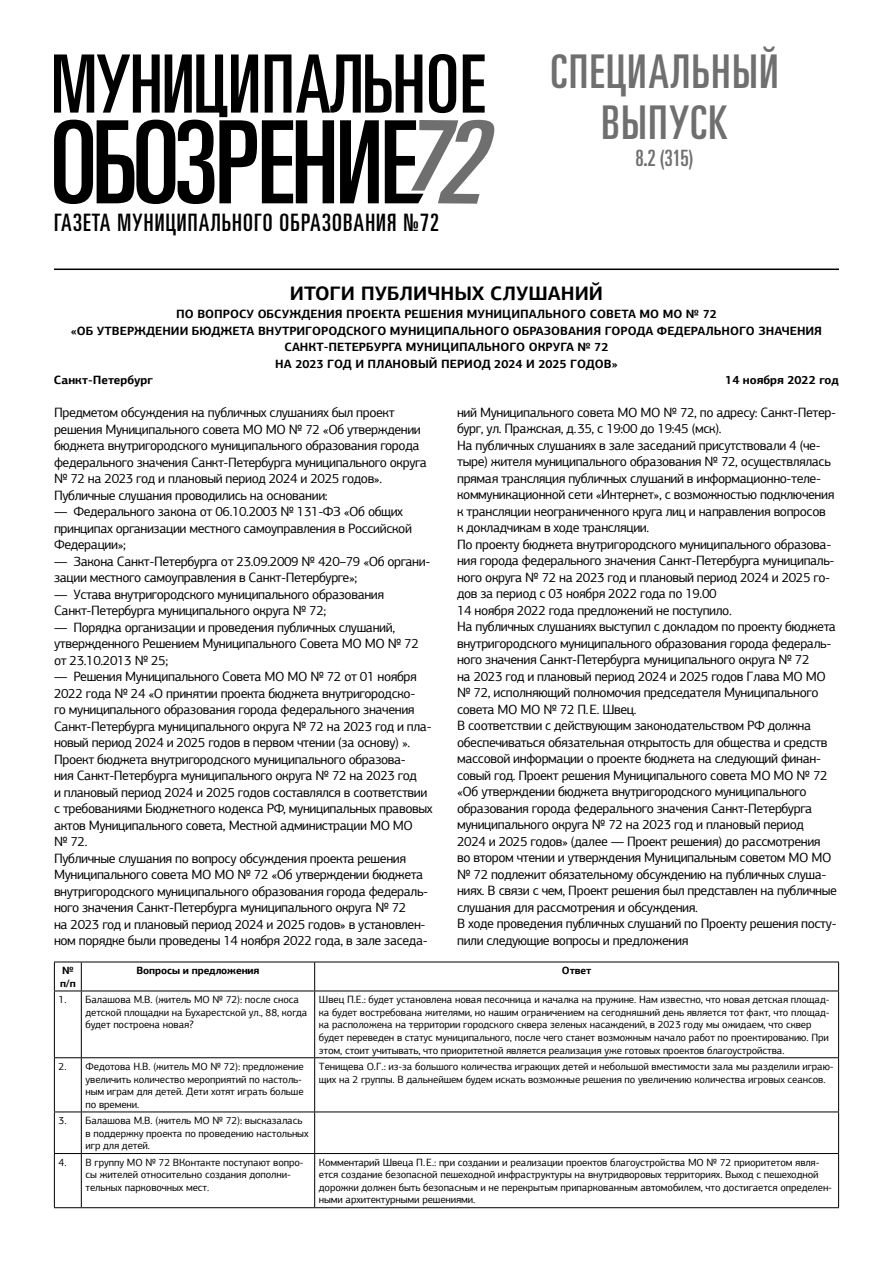
<style>
.page{position:relative;width:893px;height:1263px;background:#fff}
.page>*{position:absolute;margin:0;border:0;box-sizing:border-box;transform-origin:0 0}
.t1{font:ultra-condensed 46.5px/51.6px "Partner";letter-spacing:.04em;color:#706f6f;text-align:center}
.t2{font:ultra-condensed 24px "Partner";letter-spacing:.05em;color:#000}
.t3{font:ultra-condensed 22.5px "Partner";color:#706f6f}
.t4{font:700 19.5px "PF Agora Sans Pro";color:#000}
.t5{font:13.5px/16.5px "PF Agora Sans Pro";letter-spacing:-.03em;color:#000}
.t6{font:700 12px "PF Agora Sans Pro";color:#000}
.t7{font:10.5px/12.6px "PF Agora Sans Pro";letter-spacing:-.01em;color:#000}
.t8{font:700 10.5px/12.6px "PF Agora Sans Pro";letter-spacing:-.01em;color:#000}
</style>
<div class="page">
<svg style="left:54px;top:54px;width:441px;height:150px"></svg>
<hr style="left:54px;top:269px;width:785px;height:1px;background:#000">
<hr style="left:81px;top:962px;width:234px;height:1px;background:#000">
<hr style="left:315px;top:962px;width:524px;height:1px;background:#000">
<hr style="left:81px;top:990px;width:234px;height:1px;background:#000">
<hr style="left:315px;top:990px;width:524px;height:1px;background:#000">
<svg style="left:54px;top:1057px;width:27px;height:1px"></svg>
<hr style="left:81px;top:1057px;width:234px;height:1px;background:#000">
<hr style="left:315px;top:1057px;width:524px;height:1px;background:#000">
<svg style="left:54px;top:1111px;width:27px;height:1px"></svg>
<hr style="left:81px;top:1111px;width:234px;height:1px;background:#000">
<hr style="left:315px;top:1111px;width:524px;height:1px;background:#000">
<svg style="left:54px;top:1153px;width:27px;height:1px"></svg>
<hr style="left:81px;top:1153px;width:234px;height:1px;background:#000">
<hr style="left:315px;top:1153px;width:524px;height:1px;background:#000">
<svg style="left:54px;top:1207px;width:27px;height:1px"></svg>
<hr style="left:81px;top:1207px;width:234px;height:1px;background:#000">
<hr style="left:315px;top:1207px;width:524px;height:1px;background:#000">
<hr style="left:54px;top:991px;width:1px;height:66px;background:#000">
<hr style="left:54px;top:1058px;width:1px;height:53px;background:#000">
<hr style="left:54px;top:1112px;width:1px;height:41px;background:#000">
<hr style="left:54px;top:1154px;width:1px;height:53px;background:#000">
<svg style="left:54px;top:962px;width:28px;height:29px"></svg>
<svg style="left:314px;top:962px;width:1px;height:28px"></svg>
<svg style="left:838px;top:962px;width:1px;height:28px"></svg>
<hr style="left:81px;top:991px;width:1px;height:66px;background:#000">
<hr style="left:314px;top:991px;width:1px;height:66px;background:#000">
<hr style="left:838px;top:991px;width:1px;height:66px;background:#000">
<hr style="left:81px;top:1058px;width:1px;height:53px;background:#000">
<hr style="left:314px;top:1058px;width:1px;height:53px;background:#000">
<hr style="left:838px;top:1058px;width:1px;height:53px;background:#000">
<hr style="left:81px;top:1112px;width:1px;height:41px;background:#000">
<hr style="left:314px;top:1112px;width:1px;height:41px;background:#000">
<hr style="left:838px;top:1112px;width:1px;height:41px;background:#000">
<hr style="left:81px;top:1154px;width:1px;height:53px;background:#000">
<hr style="left:314px;top:1154px;width:1px;height:53px;background:#000">
<hr style="left:838px;top:1154px;width:1px;height:53px;background:#000">
<h2 class="t2" style="left:54px;top:208px;width:387px">ГАЗЕТА МУНИЦИПАЛЬНОГО ОБРАЗОВАНИЯ №72</h2>
<h1 class="t1" style="left:551px;top:46px;width:229px">СПЕЦИАЛЬНЫЙ<br>ВЫПУСК</h1>
<h3 class="t3" style="left:635px;top:145px;width:60px">8.2 (315)</h3>
<h3 class="t4" style="left:290px;top:281px;width:315px">ИТОГИ ПУБЛИЧНЫХ СЛУШАНИЙ</h3>
<p class="t6" style="left:176px;top:306px;width:542px">ПО ВОПРОСУ ОБСУЖДЕНИЯ ПРОЕКТА РЕШЕНИЯ МУНИЦИПАЛЬНОГО СОВЕТА МО МО № 72</p>
<p class="t6" style="left:71px;top:323px;width:753px">«ОБ УТВЕРЖДЕНИИ БЮДЖЕТА ВНУТРИГОРОДСКОГО МУНИЦИПАЛЬНОГО ОБРАЗОВАНИЯ ГОРОДА ФЕДЕРАЛЬНОГО ЗНАЧЕНИЯ</p>
<p class="t6" style="left:284px;top:339px;width:325px">САНКТ-ПЕТЕРБУРГА МУНИЦИПАЛЬНОГО ОКРУГА № 72</p>
<p class="t6" style="left:275px;top:356px;width:344px">НА 2023 ГОД И ПЛАНОВЫЙ ПЕРИОД 2024 И 2025 ГОДОВ»</p>
<p class="t6" style="left:54px;top:372px;width:100px">Санкт-Петербург</p>
<p class="t6" style="left:725px;top:372px;width:115px">14 ноября 2022 год</p>
<p class="t5" style="left:54px;top:404px;width:374px">Предметом обсуждения на публичных слушаниях был проект решения Муниципального совета МО МО № 72 «Об утверждении бюджета внутригородского муниципального образования города федерального значения Санкт-Петербурга муниципального округа № 72 на 2023 год и плановый период 2024 и 2025 годов».<br>Публичные слушания проводились на основании:</p>
<p class="t5" style="left:54px;top:503px;width:359px">— Федерального закона от 06.10.2003 № 131-ФЗ «Об общих принципах организации местного самоуправления в Российской<br>Федерации»;</p>
<p class="t5" style="left:54px;top:553px;width:378px">— Закона Санкт-Петербурга от 23.09.2009 № 420–79 «Об органи&shy;зации местного самоуправления в Санкт-Петербурге»;</p>
<p class="t5" style="left:54px;top:586px;width:332px">— Устава внутригородского муниципального образования<br>Санкт-Петербурга муниципального округа № 72;</p>
<p class="t5" style="left:54px;top:619px;width:366px">— Порядка организации и проведения публичных слушаний, утвержденного Решением Муниципального Совета МО МО № 72 от 23.10.2013 № 25;</p>
<p class="t5" style="left:54px;top:668px;width:380px">— Решения Муниципального Совета МО МО № 72 от 01 ноября 2022 года № 24 «О принятии проекта бюджета внутригородско-<br>го муниципального образования города федерального значения Санкт-Петербурга муниципального округа № 72 на 2023 год и пла&shy;новый период 2024 и 2025 годов в первом чтении (за основу) ».<br>Проект бюджета внутригородского муниципального образова-<br>ния Санкт-Петербурга муниципального округа № 72 на 2023 год<br>и плановый период 2024 и 2025 годов составлялся в соответствии с требованиями Бюджетного кодекса РФ, муниципальных правовых актов Муниципального совета, Местной администрации МО МО<br>№ 72.<br>Публичные слушания по вопросу обсуждения проекта решения Муниципального совета МО МО № 72 «Об утверждении бюджета внутригородского муниципального образования города федераль&shy;ного значения Санкт-Петербурга муниципального округа № 72<br>на 2023 год и плановый период 2024 и 2025 годов» в установлен&shy;ном порядке были проведены 14 ноября 2022 года, в зале заседа-</p>
<p class="t5" style="left:457px;top:404px;width:381px">ний Муниципального совета МО МО № 72, по адресу: Санкт-Петер&shy;бург, ул. Пражская, д.35, с 19:00 до 19:45 (мск).<br>На публичных слушаниях в зале заседаний присутствовали 4 (че&shy;тыре) жителя муниципального образования № 72, осуществлялась прямая трансляция публичных слушаний в информационно-теле&shy;коммуникационной сети «Интернет», с возможностью подключения к трансляции неограниченного круга лиц и направления вопросов<br>к докладчикам в ходе трансляции.<br>По проекту бюджета внутригородского муниципального образова&shy;ния города федерального значения Санкт-Петербурга муниципаль&shy;ного округа № 72 на 2023 год и плановый период 2024 и 2025 го&shy;дов за период с 03 ноября 2022 года по 19.00<br>14 ноября 2022 года предложений не поступило.<br>На публичных слушаниях выступил с докладом по проекту бюджета внутригородского муниципального образования города федераль&shy;ного значения Санкт-Петербурга муниципального округа № 72<br>на 2023 год и плановый период 2024 и 2025 годов Глава МО МО № 72, исполняющий полномочия председателя Муниципального совета МО МО № 72 П.Е. Швец.<br>В соответствии с действующим законодательством РФ должна обеспечиваться обязательная открытость для общества и средств массовой информации о проекте бюджета на следующий финан&shy;совый год. Проект решения Муниципального совета МО МО № 72 «Об утверждении бюджета внутригородского муниципального образования города федерального значения Санкт-Петербурга муниципального округа № 72 на 2023 год и плановый период<br>2024 и 2025 годов» (далее — Проект решения) до рассмотрения во втором чтении и утверждения Муниципальным советом МО МО № 72 подлежит обязательному обсуждению на публичных слуша&shy;ниях. В связи с чем, Проект решения был представлен на публичные слушания для рассмотрения и обсуждения.<br>В ходе проведения публичных слушаний по Проекту решения посту&shy;пили следующие вопросы и предложения</p>
<p class="t8" style="left:60px;top:964px;width:17px">№ п/п</p>
<p class="t8" style="left:136px;top:964px;width:125px">Вопросы и предложения</p>
<p class="t8" style="left:562px;top:964px;width:31px">Ответ</p>
<p class="t7" style="left:86px;top:993px;width:223px;text-indent:-27px">1. Балашова М.В. (житель МО № 72): после сноса детской площадки на Бухарестской ул., 88, когда будет построена новая?</p>
<p class="t7" style="left:319px;top:993px;width:512px">Швец П.Е.: будет установлена новая песочница и качалка на пружине. Нам известно, что новая детская площад&shy;ка будет востребована жителями, но нашим ограничением на сегодняшний день является тот факт, что площад&shy;ка расположена на территории городского сквера зеленых насаждений, в 2023 году мы ожидаем, что сквер будет переведен в статус муниципального, после чего станет возможным начало работ по проектированию. При этом, стоит учитывать, что приоритетной является реализация уже готовых проектов благоустройства.</p>
<p class="t7" style="left:86px;top:1060px;width:220px;text-indent:-27px">2. Федотова Н.В. (житель МО № 72): предложение увеличить количество мероприятий по настоль&shy;ным играм для детей. Дети хотят играть больше по времени.</p>
<p class="t7" style="left:319px;top:1060px;width:516px">Тенищева О.Г.: из-за большого количества играющих детей и небольшой вместимости зала мы разделили играю&shy;щих на 2 группы. В дальнейшем будем искать возможные решения по увеличению количества игровых сеансов.</p>
<p class="t7" style="left:86px;top:1114px;width:224px;text-indent:-27px">3. Балашова М.В. (житель МО № 72): высказалась в поддержку проекта по проведению настольных игр для детей.</p>
<p class="t7" style="left:86px;top:1156px;width:220px;text-indent:-27px">4. В группу МО № 72 ВКонтакте поступают вопро&shy;сы жителей относительно создания дополни&shy;тельных парковочных мест.</p>
<p class="t7" style="left:319px;top:1156px;width:515px">Комментарий Швеца П.Е.: при создании и реализации проектов благоустройства МО № 72 приоритетом явля&shy;ется создание безопасной пешеходной инфраструктуры на внутридворовых территориях. Выход с пешеходной дорожки должен быть безопасным и не перекрытым припаркованным автомобилем, что достигается определен&shy;ными архитектурными решениями.</p>
</div>
